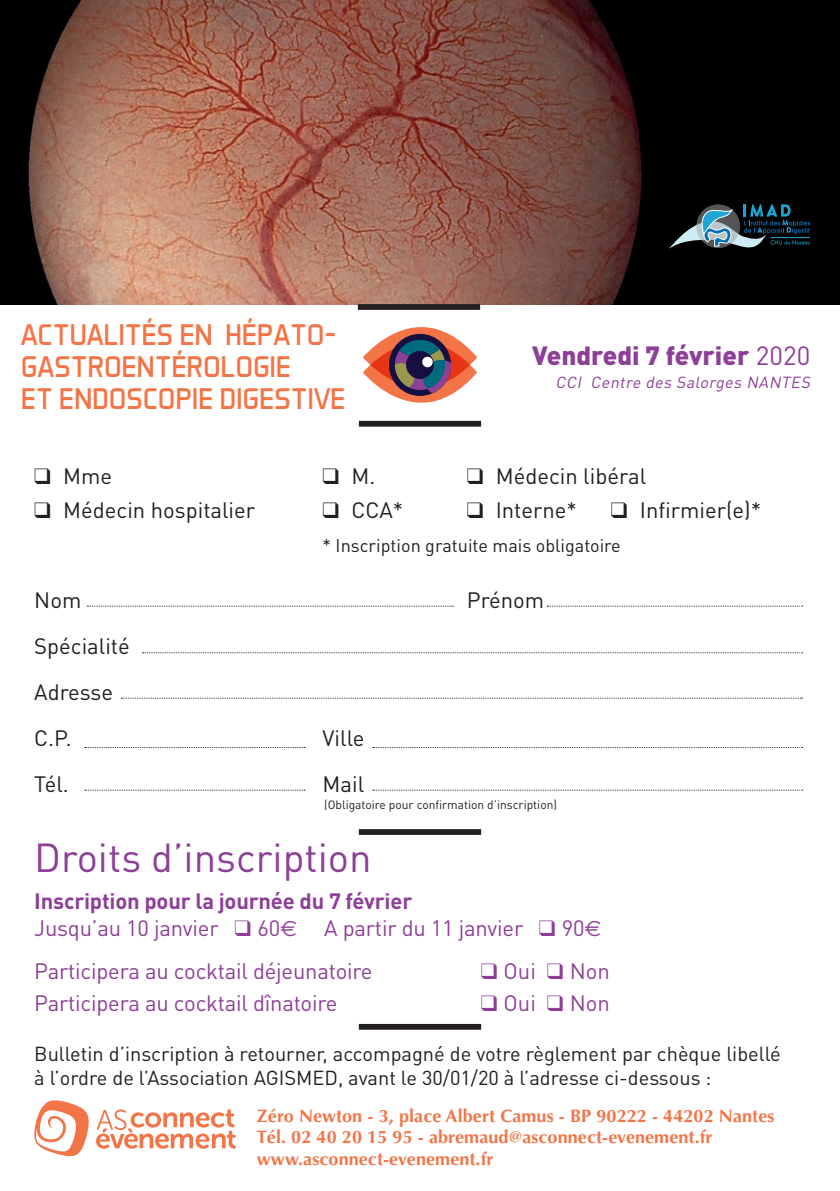
<style>
.page{position:relative;width:840px;height:1191px;background:#fff}
.page>*{position:absolute;margin:0;border:0;box-sizing:border-box;transform-origin:0 0}
.t1{font:40px "DIN Pro";color:#8d3f97}
.t2{font:30.4px/31.8px "Aero Matics";letter-spacing:.01em;color:#f37547}
.t3{font:900 26px "DIN Pro";color:#8d3f97}
.t4{font:22px/26.4px "DIN Pro";letter-spacing:-.01em;color:#8d3f97}
.t5{font:22px/46px "DIN Pro";color:#231f20}
.t6{font:20px/24px "DIN Pro";color:#231f20}
.t7{font:700 18px/21.6px "Optima";letter-spacing:.005em;color:#f37547}
.t8{font:18px "DIN Pro";color:#231f20}
.t9{font:italic 16px "DIN Pro";color:#8d3f97}
.t10{font:12px "DIN Pro";color:#231f20}
.s1{font-weight:400}
.s2{font-weight:700}
.s3{font-family:"Euro Sans"}
</style>
<div class="page">
<svg style="left:546px;top:605px;width:256px;height:1px"></svg>
<svg style="left:142px;top:652px;width:660px;height:1px"></svg>
<svg style="left:121px;top:697px;width:681px;height:1px"></svg>
<svg style="left:372px;top:747px;width:430px;height:1px"></svg>
<svg style="left:85px;top:747px;width:220px;height:1px"></svg>
<svg style="left:372px;top:789px;width:430px;height:1px"></svg>
<svg style="left:85px;top:789px;width:220px;height:1px"></svg>
<svg style="left:87px;top:605px;width:366px;height:1px"></svg>
<svg style="left:96px;top:1109px;width:140px;height:39px"></svg>
<svg style="left:34px;top:1100px;width:55px;height:57px"></svg>
<div style="left:0;top:0;width:839px;height:304px;background:#000001"></div>
<img style="left:28px;top:0;width:614px;height:304px">
<svg style="left:669px;top:204px;width:140px;height:45px"></svg>
<svg style="left:363px;top:327px;width:114px;height:76px"></svg>
<div style="left:422px;top:357px;width:10px;height:10px;background:#fff;border-radius:50%"></div>
<div style="left:358px;top:421px;width:123px;height:5px;background:#231f20"></div>
<div style="left:358px;top:829px;width:123px;height:6px;background:#231f20"></div>
<div style="left:358px;top:1024px;width:123px;height:5px;background:#231f20"></div>
<div style="left:357px;top:304px;width:123px;height:6px;background:#231f20"></div>
<h2 class="t2" style="left:21px;top:318px;width:325px">ACTUALITÉS EN HÉPATO-<br>GASTROENTÉROLOGIE<br>ET ENDOSCOPIE DIGESTIVE</h2>
<p class="t3" style="left:532px;top:337px;width:279px">Vendredi 7 février <span class="s1">2020</span></p>
<p class="t9" style="left:555px;top:371px;width:259px">CCI Centre des Salorges NANTES</p>
<p class="t5" style="left:34px;top:452px;width:79px">❑ Mme</p>
<p class="t5" style="left:322px;top:452px;width:54px">❑ M.</p>
<p class="t5" style="left:466px;top:452px;width:181px">❑ Médecin libéral</p>
<p class="t5" style="left:34px;top:486px;width:222px">❑ Médecin hospitalier</p>
<p class="t5" style="left:322px;top:486px;width:82px">❑ CCA*</p>
<p class="t5" style="left:466px;top:486px;width:111px">❑ Interne*</p>
<p class="t5" style="left:610px;top:486px;width:152px">❑ Infirmier(e)*</p>
<p class="t8" style="left:322px;top:533px;width:299px">* Inscription gratuite mais obligatoire</p>
<p class="t5" style="left:34px;top:576px;width:49px">Nom</p>
<p class="t5" style="left:466px;top:576px;width:79px">Prénom</p>
<p class="t5" style="left:34px;top:622px;width:97px">Spécialité<br>Adresse<br>C.P.</p>
<p class="t5" style="left:322px;top:714px;width:43px">Ville</p>
<p class="t5" style="left:34px;top:760px;width:36px">Tél.</p>
<p class="t5" style="left:322px;top:760px;width:43px">Mail</p>
<p class="t10" style="left:324px;top:796px;width:234px">(Obligatoire pour confirmation d’inscription)</p>
<h1 class="t1" style="left:34px;top:830px;width:339px">Droits d’inscription</h1>
<p class="t4" style="left:34px;top:887px;width:568px"><span class="s2">Inscription pour la journée du 7 février<br></span>Jusqu’au 10 janvier ❑ 60<span class="s3">e</span> A partir du 11 janvier ❑ 90<span class="s3">e</span></p>
<p class="t4" style="left:34px;top:957px;width:339px">Participera au cocktail déjeunatoire</p>
<p class="t4" style="left:480px;top:957px;width:130px">❑ Oui ❑ Non</p>
<p class="t4" style="left:34px;top:989px;width:304px">Participera au cocktail dînatoire</p>
<p class="t4" style="left:480px;top:989px;width:130px">❑ Oui ❑ Non</p>
<p class="t6" style="left:34px;top:1041px;width:747px">Bulletin d’inscription à retourner, accompagné de votre règlement par chèque libellé à l’ordre de l’Association AGISMED, avant le 30/01/20 à l’adresse ci-dessous :</p>
<p class="t7" style="left:257px;top:1105px;width:519px">Zéro Newton - 3, place Albert Camus - BP 90222 - 44202 Nantes<br>Tél. 02 40 20 15 95 - abremaud@asconnect-evenement.fr www.asconnect-evenement.fr</p>
</div>
